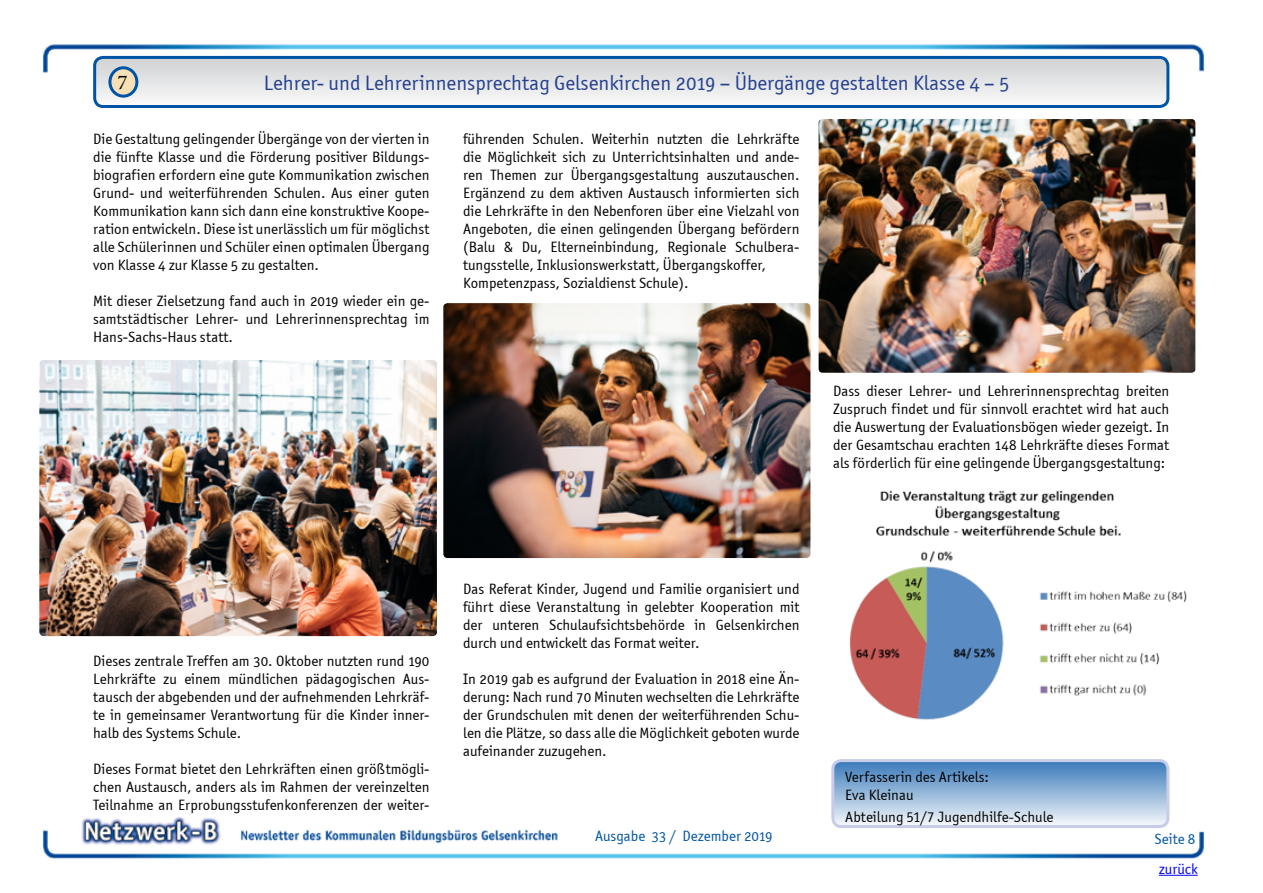
<style>
.page{position:relative;width:1263px;height:893px;background:#fff}
.page>*{position:absolute;margin:0;border:0;box-sizing:border-box;transform-origin:0 0}
.t1{font:21px "Officina Sans OSITCTT Book";color:#25408f}
.t2{font:21px "Minion Pro";color:#000}
.t3{font:15px/18px "Officina Sans OSITCTT Book";color:#000;text-align:justify}
.t4{font:15px/18px "Officina Sans ITC Boo";color:#000}
.t5{font:15px "Officina Sans OSITCTT Book";color:#0054a6}
.t6{font:15px "Officina Sans OSITCTT Book";color:#00f}
</style>
<div class="page">
<img style="left:42px;top:44px;width:1163px;height:832px">
<hr style="left:1159px;top:875px;width:39px;height:1px;background:#00f">
<svg style="left:95px;top:57px;width:1073px;height:49px"></svg>
<div style="left:93px;top:56px;width:1076px;height:52px;border:3px solid #0054a6;border-radius:9px"></div>
<img style="left:834px;top:486px;width:356px;height:238px">
<div style="left:110px;top:68px;width:27px;height:28px;background:#f8e0b6;border-radius:50%"></div>
<div style="left:108px;top:66px;width:30px;height:32px;border:3px solid #0054a6;border-radius:50%"></div>
<img style="left:39px;top:360px;width:398px;height:276px">
<img style="left:819px;top:119px;width:376px;height:254px">
<img style="left:443px;top:303px;width:367px;height:255px">
<div style="left:833px;top:761px;width:335px;height:66px;background:linear-gradient(to bottom,#3a7aba,#f4f7fb);border-radius:9px"></div>
<div style="left:831px;top:759px;width:338px;height:69px;border:3px solid #c7cde8;border-radius:9px"></div>
<h1 class="t1" style="left:264px;top:70px;width:747px">Lehrer- und Lehrerinnensprechtag Gelsenkirchen 2019 – Übergänge gestalten Klasse 4 – 5</h1>
<p class="t3" style="left:93px;top:130px;width:338px">Die Gestaltung gelingender Übergänge von der vierten in die fünfte Klasse und die Förderung positiver Bildungs&shy;biografien erfordern eine gute Kommunikation zwischen Grund- und weiterführenden Schulen. Aus einer guten Kommunikation kann sich dann eine konstruktive Koope&shy;ration entwickeln. Diese ist unerlässlich um für möglichst alle Schülerinnen und Schüler einen optimalen Übergang von Klasse 4 zur Klasse 5 zu gestalten.</p>
<p class="t3" style="left:93px;top:292px;width:338px">Mit dieser Zielsetzung fand auch in 2019 wieder ein ge&shy;samtstädtischer Lehrer- und Lehrerinnensprechtag im Hans-Sachs-Haus statt.</p>
<h1 class="t2" style="left:118px;top:68px;width:12px">7</h1>
<p class="t3" style="left:463px;top:130px;width:338px;text-align:left">führenden Schulen. Weiterhin nutzten die Lehrkräfte die Möglichkeit sich zu Unterrichtsinhalten und ande&shy;ren Themen zur Übergangsgestaltung auszutauschen.<br>Ergänzend zu dem aktiven Austausch informierten sich die Lehrkräfte in den Nebenforen über eine Vielzahl von Angeboten, die einen gelingenden Übergang befördern (Balu &amp; Du, Elterneinbindung, Regionale Schulbera&shy;tungsstelle, Inklusionswerkstatt, Übergangskoffer, Kompetenzpass, Sozialdienst Schule).</p>
<p class="t3" style="left:833px;top:382px;width:338px">Dass dieser Lehrer- und Lehrerinnensprechtag breiten Zuspruch findet und für sinnvoll erachtet wird hat auch die Auswertung der Evaluationsbögen wieder gezeigt. In der Gesamtschau erachten 148 Lehrkräfte dieses Format als förderlich für eine gelingende Übergangsgestaltung:</p>
<p class="t3" style="left:93px;top:652px;width:338px">Dieses zentrale Treffen am 30. Oktober nutzten rund 190<br>Lehrkräfte zu einem mündlichen pädagogischen Aus&shy;tausch der abgebenden und der aufnehmenden Lehrkräf&shy;te in gemeinsamer Verantwortung für die Kinder inner&shy;halb des Systems Schule.</p>
<p class="t3" style="left:93px;top:760px;width:338px">Dieses Format bietet den Lehrkräften einen größtmögli&shy;chen Austausch, anders als im Rahmen der vereinzelten Teilnahme an Erprobungsstufenkonferenzen der weiter-</p>
<p class="t3" style="left:463px;top:580px;width:338px">Das Referat Kinder, Jugend und Familie organisiert und führt diese Veranstaltung in gelebter Kooperation mit der unteren Schulaufsichtsbehörde in Gelsenkirchen durch und entwickelt das Format weiter.</p>
<p class="t3" style="left:463px;top:670px;width:338px">In 2019 gab es aufgrund der Evaluation in 2018 eine Än&shy;derung: Nach rund 70 Minuten wechselten die Lehrkräfte der Grundschulen mit denen der weiterführenden Schu&shy;len die Plätze, so dass alle die Möglichkeit geboten wurde aufeinander zuzugehen.</p>
<p class="t4" style="left:845px;top:768px;width:145px">Verfasserin des Artikels:<br>Eva Kleinau</p>
<p class="t4" style="left:845px;top:808px;width:210px">Abteilung 51/7 Jugendhilfe-Schule</p>
<p class="t5" style="left:595px;top:827px;width:179px">Ausgabe 33 / Dezember 2019</p>
<p class="t5" style="left:1155px;top:830px;width:42px">Seite 8</p>
<p class="t6" style="left:1159px;top:860px;width:40px">zurück</p>
</div>
